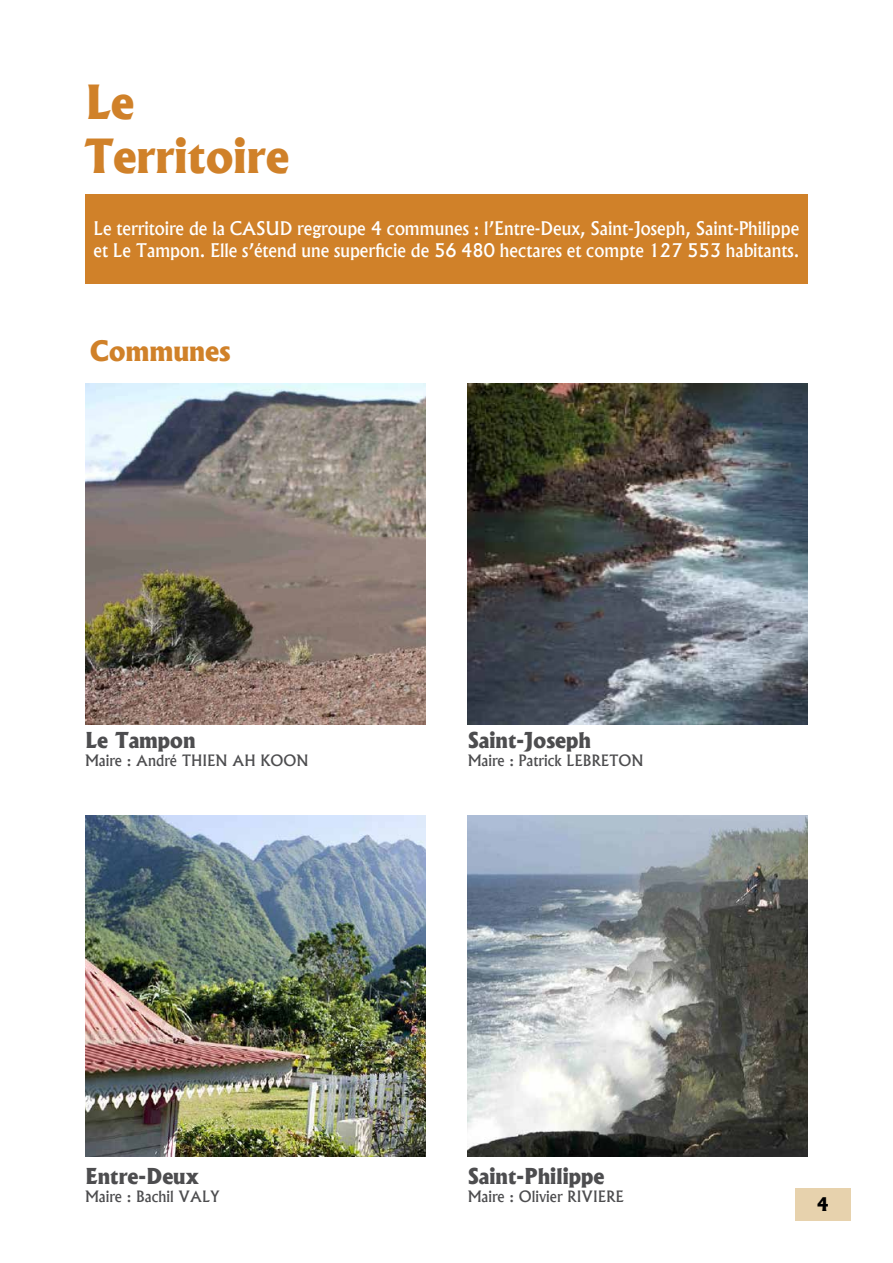
<style>
.page{position:relative;width:893px;height:1263px;background:#fff}
.page>*{position:absolute;margin:0;border:0;box-sizing:border-box;transform-origin:0 0}
.t1{font:800 45px/54px "Albertus";color:#d08129}
.t2{font:800 27px "Albertus";color:#d08129}
.t3{font:800 21px "Albertus";color:#4d4d4f}
.t4{font:500 18px/21.6px "Albertus";color:#fff}
.t5{font:800 18px "Albertus";color:#000}
.t6{font:500 15px "Albertus";color:#4d4d4f}
</style>
<div class="page">
<div style="left:85px;top:194px;width:723px;height:90px;background:#d08129"></div>
<img style="left:85px;top:384px;width:340px;height:340px">
<img style="left:85px;top:816px;width:340px;height:340px">
<img style="left:468px;top:384px;width:340px;height:340px">
<img style="left:468px;top:816px;width:340px;height:340px">
<div style="left:795px;top:1188px;width:55px;height:32px;background:#e7d2ad"></div>
<h1 class="t1" style="left:85px;top:75px;width:206px">Le<br>Territoire</h1>
<p class="t4" style="left:94px;top:217px;width:707px">Le territoire de la CASUD regroupe 4 communes : l’Entre-Deux, Saint-Joseph, Saint-Philippe et Le Tampon. Elle s’étend une superficie de 56 480 hectares et compte 127 553 habitants.</p>
<h2 class="t2" style="left:90px;top:333px;width:142px">Communes</h2>
<p class="t3" style="left:85px;top:726px;width:112px">Le Tampon</p>
<p class="t6" style="left:85px;top:751px;width:225px">Maire : André THIEN AH KOON</p>
<p class="t3" style="left:468px;top:726px;width:125px">Saint-Joseph</p>
<p class="t6" style="left:468px;top:751px;width:177px">Maire : Patrick LEBRETON</p>
<p class="t3" style="left:85px;top:1162px;width:116px">Entre-Deux</p>
<p class="t6" style="left:85px;top:1187px;width:136px">Maire : Bachil VALY</p>
<p class="t3" style="left:468px;top:1162px;width:138px">Saint-Philippe</p>
<p class="t6" style="left:468px;top:1187px;width:157px">Maire : Olivier RIVIERE</p>
<p class="t5" style="left:817px;top:1192px;width:13px">4</p>
</div>
